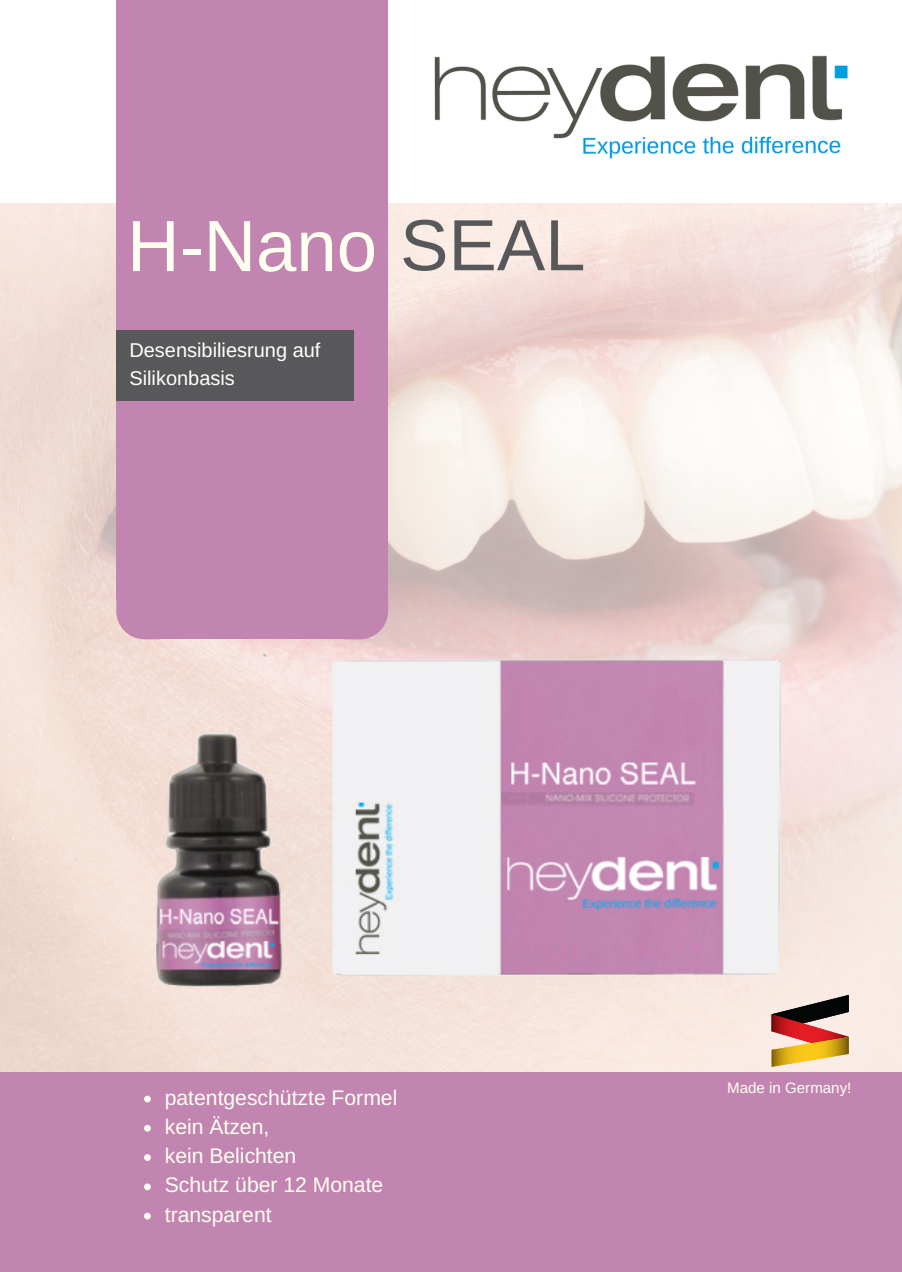
<style>
.page{position:relative;width:902px;height:1272px;background:#fff}
.page>*{position:absolute;margin:0;border:0;box-sizing:border-box;transform-origin:0 0}
.t1{font:72.45px "Arimo";color:#fffff0}
.t2{font:21.15px/29.2px "Arimo";color:#fffff0}
.t3{font:19.95px/28.2px "Arimo";color:#fff}
.t4{font:15.15px "Arimo";color:#fffff0}
.s1{color:#58585a}
</style>
<div class="page">
<img style="left:0;top:203px;width:901px;height:869px">
<div style="left:0;top:1072px;width:901px;height:199px;background:#c285b1"></div>
<div style="left:344px;top:0;width:44px;height:600px;background:#c285b1"></div>
<div style="left:154px;top:0;width:200px;height:628px;background:#c285b1"></div>
<div style="left:116px;top:0;width:44px;height:600px;background:#c285b1"></div>
<svg style="left:116px;top:600px;width:13px;height:39px"></svg>
<img style="left:434px;top:55px;width:414px;height:104px">
<svg style="left:144px;top:1095px;width:7px;height:7px"></svg>
<svg style="left:144px;top:1125px;width:7px;height:6px"></svg>
<svg style="left:144px;top:1154px;width:7px;height:6px"></svg>
<svg style="left:144px;top:1183px;width:7px;height:7px"></svg>
<svg style="left:144px;top:1212px;width:7px;height:7px"></svg>
<img style="left:802px;top:994px;width:46px;height:20px">
<img style="left:771px;top:1014px;width:77px;height:22px">
<img style="left:771px;top:1036px;width:77px;height:30px">
<div style="left:116px;top:330px;width:237px;height:70px;background:#58585a"></div>
<img style="left:129px;top:584px;width:673px;height:448px">
<h1 class="t1" style="left:127px;top:205px;width:460px">H-Nano <span class="s1">SEAL</span></h1>
<p class="t3" style="left:129px;top:336px;width:192px">Desensibiliesrung auf<br>Silikonbasis</p>
<p class="t2" style="left:165px;top:1082px;width:234px">patentgeschützte Formel kein Ätzen,<br>kein Belichten<br>Schutz über 12 Monate transparent</p>
<p class="t4" style="left:727px;top:1079px;width:126px">Made in Germany!</p>
</div>
